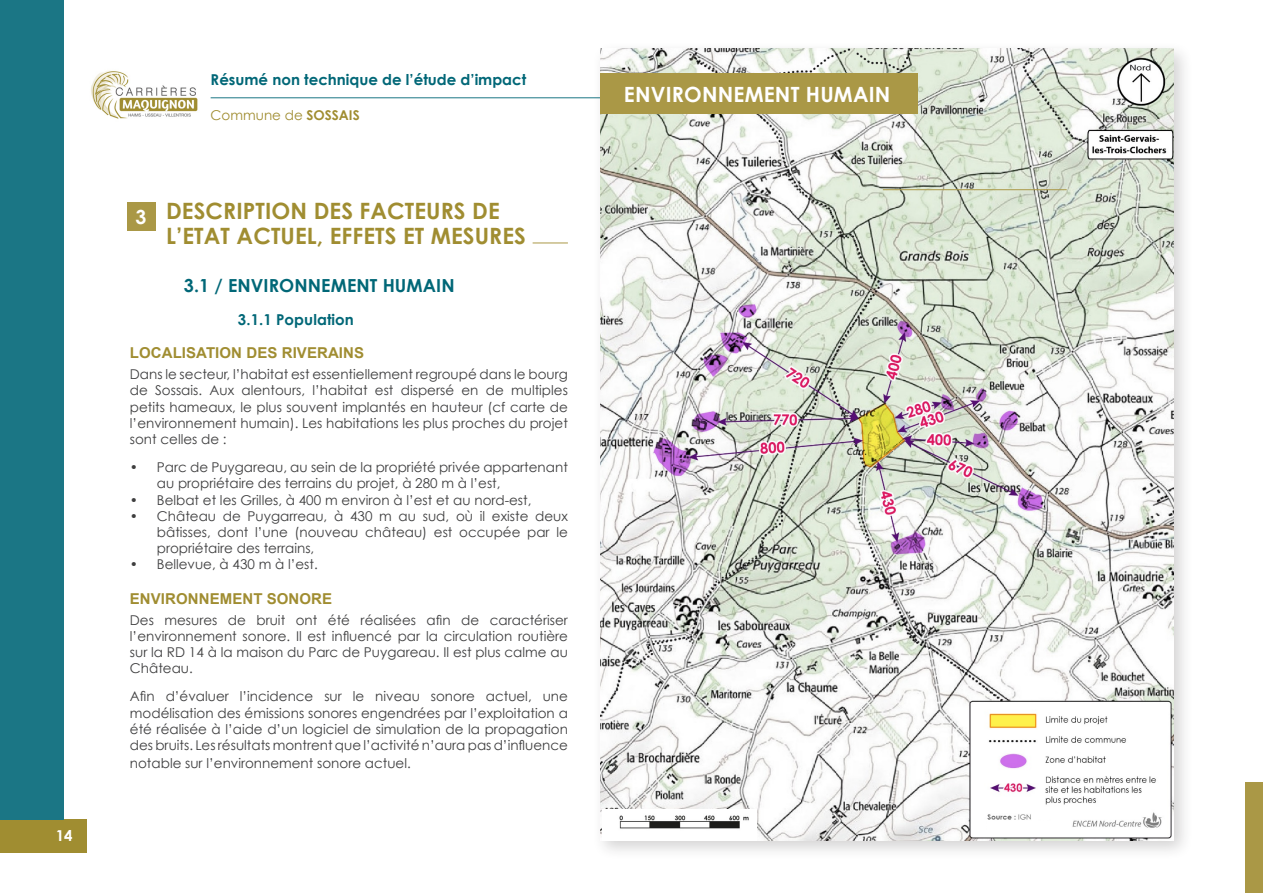
<style>
.page{position:relative;width:1263px;height:893px;background:#fff}
.page>*{position:absolute;margin:0;border:0;box-sizing:border-box;transform-origin:0 0}
.titre_1{font:700 22.5px/25.5px "Century Gothic";letter-spacing:.005em;color:#a08d31}
.t1{font:700 21px "Century Gothic";letter-spacing:.01em;color:#fff}
.titre_1-2{font:700 19.5px "Century Gothic";color:#fff}
.TITRE_2_DEF{font:700 18px "Century Gothic";letter-spacing:.005em;color:#016777}
.TITRE_3{font:700 15px "Century Gothic";color:#016777}
.t2{font:700 15px "Arial";letter-spacing:.005em;color:#a08d31}
.t3{font:700 15px "Century Gothic";color:#fff}
.t4{font:13.5px/16.2px "Century Gothic";color:#3e3e3f;text-align:justify}
.t5{font:13.5px "Century Gothic";color:#a08d31}
.s1{font-weight:700}
</style>
<div class="page">
<div style="left:0;top:819px;width:86px;height:34px;background:#a08d31"></div>
<div style="left:0;top:0;width:64px;height:819px;background:#1b7685"></div>
<hr style="left:211px;top:97px;width:942px;height:1px;background:#1b7685">
<div style="left:1246px;top:782px;width:17px;height:111px;background:#aa9846"></div>
<img style="left:91px;top:71px;width:107px;height:48px">
<div style="left:592px;top:41px;width:602px;height:820px;background:#231f20;opacity:.2"></div>
<img style="left:600px;top:49px;width:574px;height:791px">
<div style="left:987px;top:821px;width:72px;height:8px;background:#fff"></div>
<img style="left:602px;top:809px;width:154px;height:31px">
<div style="left:600px;top:74px;width:318px;height:40px;background:#aa9846"></div>
<div style="left:127px;top:202px;width:29px;height:28px;background:#aa9846"></div>
<hr style="left:533px;top:243px;width:35px;height:1px;background:#aa9846">
<hr style="left:883px;top:189px;width:184px;height:1px;background:#aa9846">
<p class="t3" style="left:56px;top:826px;width:18px">14</p>
<p class="TITRE_3" style="left:211px;top:70px;width:317px">Résumé non technique de l’étude d’impact</p>
<p class="t5" style="left:211px;top:107px;width:151px">Commune de <span class="s1">SOSSAIS</span></p>
<p class="titre_1-2" style="left:135px;top:204px;width:12px">3</p>
<p class="titre_1" style="left:166px;top:197px;width:361px">DESCRIPTION DES FACTEURS DE<br>L’ETAT ACTUEL, EFFETS ET MESURES</p>
<p class="TITRE_2_DEF" style="left:184px;top:274px;width:272px">3.1 / ENVIRONNEMENT HUMAIN</p>
<p class="TITRE_3" style="left:238px;top:310px;width:118px">3.1.1 Population</p>
<p class="t2" style="left:130px;top:343px;width:236px">LOCALISATION DES RIVERAINS</p>
<p class="t4" style="left:130px;top:366px;width:439px">Dans le secteur, l’habitat est essentiellement regroupé dans le bourg de Sossais. Aux alentours, l’habitat est dispersé en de multiples petits hameaux, le plus souvent implantés en hauteur (cf carte de l’environnement humain). Les habitations les plus proches du projet sont celles de :</p>
<p class="t4" style="left:157px;top:459px;width:412px;text-indent:-27px">• Parc de Puygareau, au sein de la propriété privée appartenant au propriétaire des terrains du projet, à 280 m à l’est,</p>
<p class="t4" style="left:130px;top:491px;width:403px">• Belbat et les Grilles, à 400 m environ à l’est et au nord-est,</p>
<p class="t4" style="left:157px;top:508px;width:412px;text-indent:-27px">• Château de Puygarreau, à 430 m au sud, où il existe deux bâtisses, dont l’une (nouveau château) est occupée par le propriétaire des terrains,</p>
<p class="t4" style="left:130px;top:556px;width:189px">• Bellevue, à 430 m à l’est.</p>
<p class="t2" style="left:130px;top:588px;width:204px">ENVIRONNEMENT SONORE</p>
<p class="t4" style="left:130px;top:611px;width:439px">Des mesures de bruit ont été réalisées afin de caractériser l’environnement sonore. Il est influencé par la circulation routière sur la RD 14 à la maison du Parc de Puygareau. Il est plus calme au Château.</p>
<p class="t4" style="left:130px;top:688px;width:439px">Afin d’évaluer l’incidence sur le niveau sonore actuel, une modélisation des émissions sonores engendrées par l’exploitation a été réalisée à l’aide d’un logiciel de simulation de la propagation des bruits. Les résultats montrent que l’activité n’aura pas d’influence</p>
<p class="t4" style="left:130px;top:755px;width:282px">notable sur l’environnement sonore actuel.</p>
<p class="t1" style="left:624px;top:81px;width:268px">ENVIRONNEMENT HUMAIN</p>
</div>
